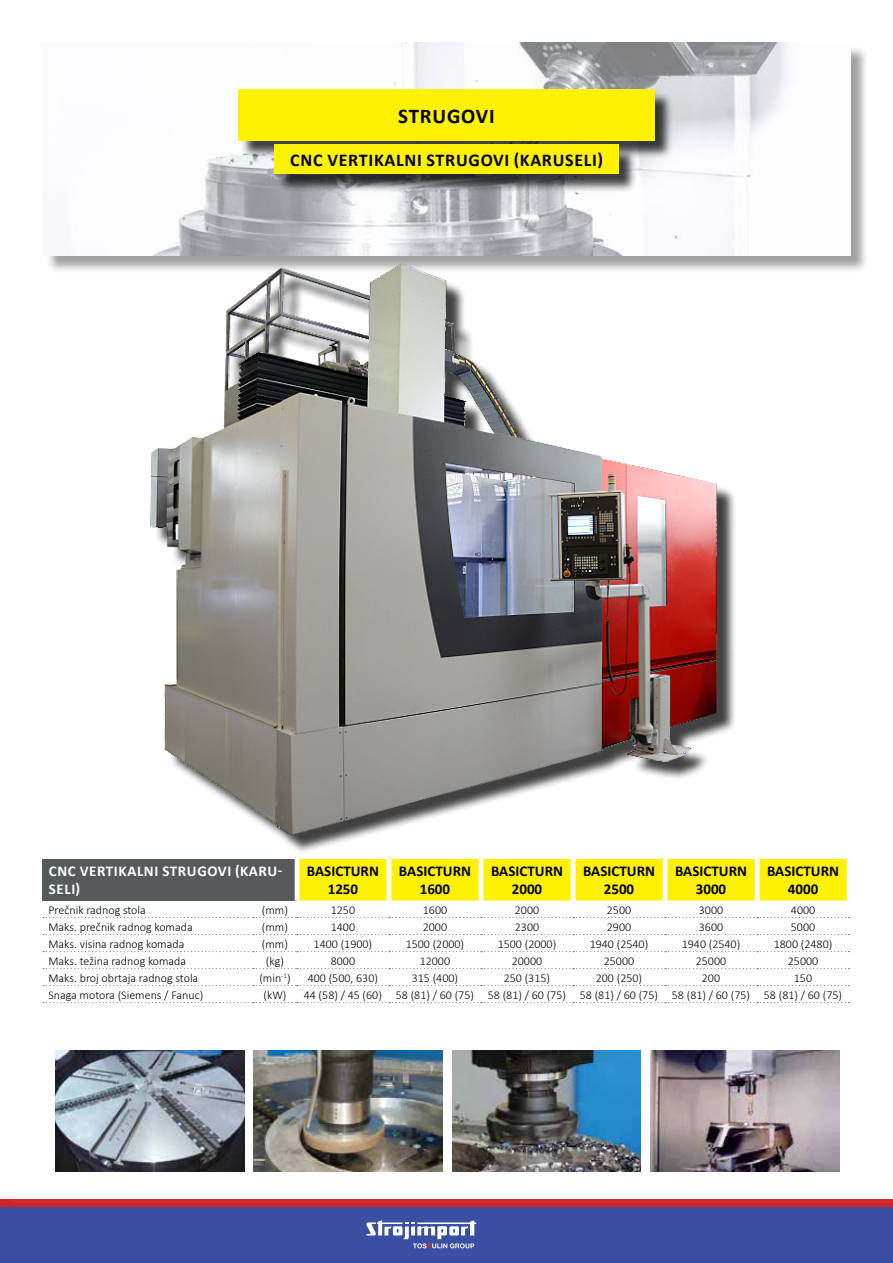
<style>
.page{position:relative;width:893px;height:1263px;background:#fff}
.page>*{position:absolute;margin:0;border:0;box-sizing:border-box;transform-origin:0 0}
.t1{font:700 21px "Calibri";letter-spacing:.04em;color:#000}
.t2{font:700 18px "Calibri";letter-spacing:.04em;color:#000}
.t3{font:700 15px/18px "Calibri";color:#000;text-align:center}
.t4{font:700 15px/18px "Calibri";letter-spacing:.04em;color:#fff}
.t5{font:300 12px/17px "Calibri";color:#000}
</style>
<div class="page">
<div style="left:45px;top:45px;width:824px;height:229px;background:#000;opacity:.75"></div>
<img style="left:45px;top:43px;width:805px;height:212px">
<div style="left:11px;top:1206px;width:882px;height:57px;background:#3a4fa2"></div>
<svg style="left:366px;top:1220px;width:110px;height:28px"></svg>
<div style="left:0;top:1199px;width:893px;height:7px;background:#d2232a"></div>
<svg style="left:0;top:1206px;width:11px;height:57px"></svg>
<img style="left:141px;top:258px;width:660px;height:586px">
<img style="left:55px;top:1051px;width:189px;height:121px">
<img style="left:452px;top:1051px;width:189px;height:121px">
<img style="left:254px;top:1051px;width:188px;height:121px">
<img style="left:650px;top:1051px;width:189px;height:121px">
<div style="left:299px;top:859px;width:548px;height:41px;background:#fff200"></div>
<div style="left:240px;top:92px;width:433px;height:67px;background:#000;opacity:.75"></div>
<div style="left:238px;top:89px;width:417px;height:51px;background:#fff200"></div>
<div style="left:277px;top:147px;width:360px;height:46px;background:#000;opacity:.75"></div>
<div style="left:274px;top:145px;width:345px;height:29px;background:#fff200"></div>
<div style="left:43px;top:859px;width:254px;height:41px;background:#565a5a"></div>
<hr style="left:295px;top:859px;width:4px;height:41px;background:#fff">
<hr style="left:387px;top:859px;width:4px;height:41px;background:#fff">
<hr style="left:479px;top:859px;width:4px;height:41px;background:#fff">
<hr style="left:571px;top:859px;width:4px;height:41px;background:#fff">
<hr style="left:663px;top:859px;width:4px;height:41px;background:#fff">
<hr style="left:755px;top:859px;width:4px;height:41px;background:#fff">
<svg style="left:43px;top:917px;width:806px;height:1px"></svg>
<svg style="left:43px;top:934px;width:806px;height:1px"></svg>
<svg style="left:43px;top:951px;width:806px;height:1px"></svg>
<svg style="left:43px;top:968px;width:806px;height:1px"></svg>
<svg style="left:43px;top:985px;width:806px;height:1px"></svg>
<svg style="left:43px;top:1002px;width:806px;height:1px"></svg>
<h1 class="t1" style="left:398px;top:101px;width:98px">STRUGOVI</h1>
<h2 class="t2" style="left:290px;top:147px;width:314px">CNC VERTIKALNI STRUGOVI (KARUSELI)</h2>
<p class="t4" style="left:49px;top:862px;width:235px">CNC VERTIKALNI STRUGOVI (KARU-<br>SELI)</p>
<p class="t5" style="left:49px;top:901px;width:99px">Prečnik radnog stola</p>
<p class="t5" style="left:262px;top:901px;width:28px">(mm)</p>
<p class="t5" style="left:49px;top:918px;width:146px">Maks. prečnik radnog komada</p>
<p class="t5" style="left:262px;top:918px;width:28px">(mm)</p>
<p class="t5" style="left:49px;top:935px;width:137px">Maks. visina radnog komada</p>
<p class="t5" style="left:262px;top:935px;width:28px">(mm)</p>
<p class="t5" style="left:49px;top:952px;width:139px">Maks. težina radnog komada</p>
<p class="t5" style="left:266px;top:952px;width:20px">(kg)</p>
<p class="t5" style="left:49px;top:969px;width:151px">Maks. broj obrtaja radnog stola</p>
<p class="t5" style="left:259px;top:969px;width:33px">(min<sup>-1</sup>)</p>
<p class="t5" style="left:49px;top:986px;width:156px">Snaga motora (Siemens / Fanuc)</p>
<p class="t5" style="left:263px;top:986px;width:25px">(kW)</p>
<p class="t3" style="left:307px;top:862px;width:74px">BASICTURN<br>1250</p>
<p class="t3" style="left:399px;top:862px;width:74px">BASICTURN<br>1600</p>
<p class="t3" style="left:491px;top:862px;width:74px">BASICTURN<br>2000</p>
<p class="t3" style="left:583px;top:862px;width:74px">BASICTURN<br>2500</p>
<p class="t3" style="left:675px;top:862px;width:74px">BASICTURN<br>3000</p>
<p class="t3" style="left:767px;top:862px;width:74px">BASICTURN<br>4000</p>
<p class="t5" style="left:331px;top:901px;width:26px">1250</p>
<p class="t5" style="left:423px;top:901px;width:26px">1600</p>
<p class="t5" style="left:515px;top:901px;width:26px">2000</p>
<p class="t5" style="left:607px;top:901px;width:26px">2500</p>
<p class="t5" style="left:699px;top:901px;width:26px">3000</p>
<p class="t5" style="left:791px;top:901px;width:26px">4000</p>
<p class="t5" style="left:331px;top:918px;width:26px">1400</p>
<p class="t5" style="left:423px;top:918px;width:26px">2000</p>
<p class="t5" style="left:515px;top:918px;width:26px">2300</p>
<p class="t5" style="left:607px;top:918px;width:26px">2900</p>
<p class="t5" style="left:699px;top:918px;width:26px">3600</p>
<p class="t5" style="left:791px;top:918px;width:26px">5000</p>
<p class="t5" style="left:314px;top:935px;width:60px">1400 (1900)</p>
<p class="t5" style="left:406px;top:935px;width:60px">1500 (2000)</p>
<p class="t5" style="left:498px;top:935px;width:60px">1500 (2000)</p>
<p class="t5" style="left:590px;top:935px;width:60px">1940 (2540)</p>
<p class="t5" style="left:682px;top:935px;width:60px">1940 (2540)</p>
<p class="t5" style="left:774px;top:935px;width:60px">1800 (2480)</p>
<p class="t5" style="left:331px;top:952px;width:26px">8000</p>
<p class="t5" style="left:420px;top:952px;width:32px">12000</p>
<p class="t5" style="left:512px;top:952px;width:32px">20000</p>
<p class="t5" style="left:604px;top:952px;width:32px">25000</p>
<p class="t5" style="left:696px;top:952px;width:32px">25000</p>
<p class="t5" style="left:788px;top:952px;width:32px">25000</p>
<p class="t5" style="left:308px;top:969px;width:72px">400 (500, 630)</p>
<p class="t5" style="left:412px;top:969px;width:48px">315 (400)</p>
<p class="t5" style="left:504px;top:969px;width:48px">250 (315)</p>
<p class="t5" style="left:596px;top:969px;width:48px">200 (250)</p>
<p class="t5" style="left:702px;top:969px;width:20px">200</p>
<p class="t5" style="left:304px;top:969px;width:540px;text-indent:490px">150<br>44 (58) / 45 (60) 58 (81) / 60 (75) 58 (81) / 60 (75) 58 (81) / 60 (75) 58 (81) / 60 (75) 58 (81) / 60 (75)</p>
</div>
